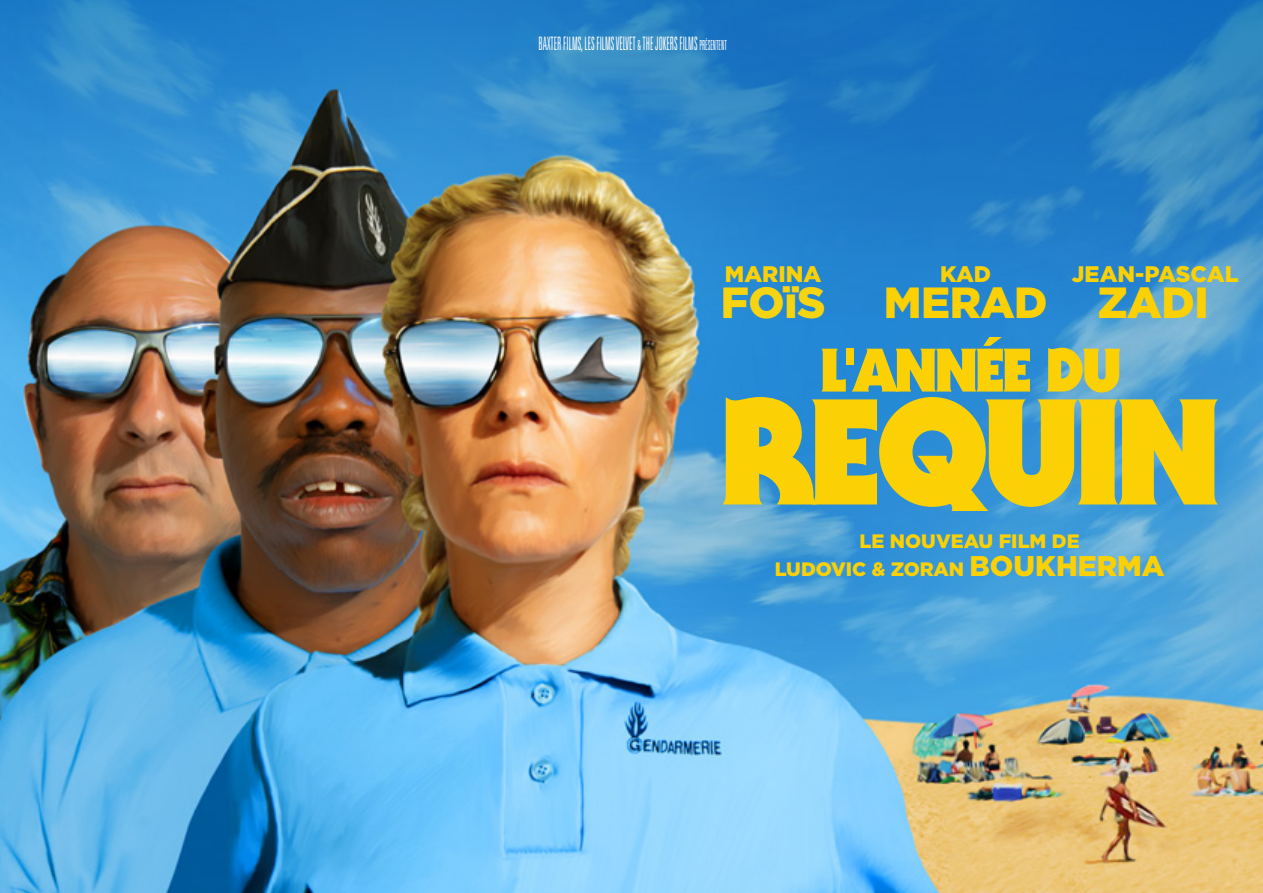
<style>
.page{position:relative;width:1263px;height:893px;background:#fff}
.page>*{position:absolute;margin:0;border:0;box-sizing:border-box;transform-origin:0 0}
.t1{font:900 147.6px "Serif Gothic Std";letter-spacing:-.05em;color:#fbd105}
.t2{font:900 60.3px "Serif Gothic Std";letter-spacing:-.05em;color:#fbd105}
.t3{font:900 43.65px "Gotham";letter-spacing:-.01em;color:#fbd105}
.t4{font:900 43.65px "Gotham";color:#f6d412}
.t5{font:900 22.5px "Gotham";color:#fbd105}
.t6{font:900 19.35px/28.3px "Gotham";color:#fbd105;text-align:center}
.t7{font:300 ultra-condensed 18.45px "Univers LT Std";color:#fff;scale:.69 1}
.s1{font-size:13.95px}
.s2{font-size:28.5px}
</style>
<div class="page">
<img style="left:0;top:0;width:1263px;height:893px">
<p class="t7" style="left:539px;top:33px;width:274px">BAXTER FILMS, LES FILMS VELVET <span class="s1">&amp;</span> THE JOKERS FILMS <span class="s1">PRÉSENTENT</span></p>
<p class="t5" style="left:725px;top:258px;width:98px">MARINA</p>
<p class="t5" style="left:940px;top:258px;width:53px">KAD</p>
<p class="t5" style="left:1072px;top:258px;width:168px">JEAN-PASCAL</p>
<h3 class="t4" style="left:721px;top:273px;width:106px">FOïS</h3>
<h3 class="t3" style="left:884px;top:273px;width:326px">MERAD ZADI</h3>
<h2 class="t2" style="left:819px;top:332px;width:304px">L'ANNÉE DU</h2>
<h1 class="t1" style="left:718px;top:359px;width:505px">REQUIN</h1>
<p class="t6" style="left:775px;top:527px;width:391px">LE NOUVEAU FILM DE<br>LUDOVIC &amp; ZORAN <span class="s2">BOUKHERMA</span></p>
</div>
